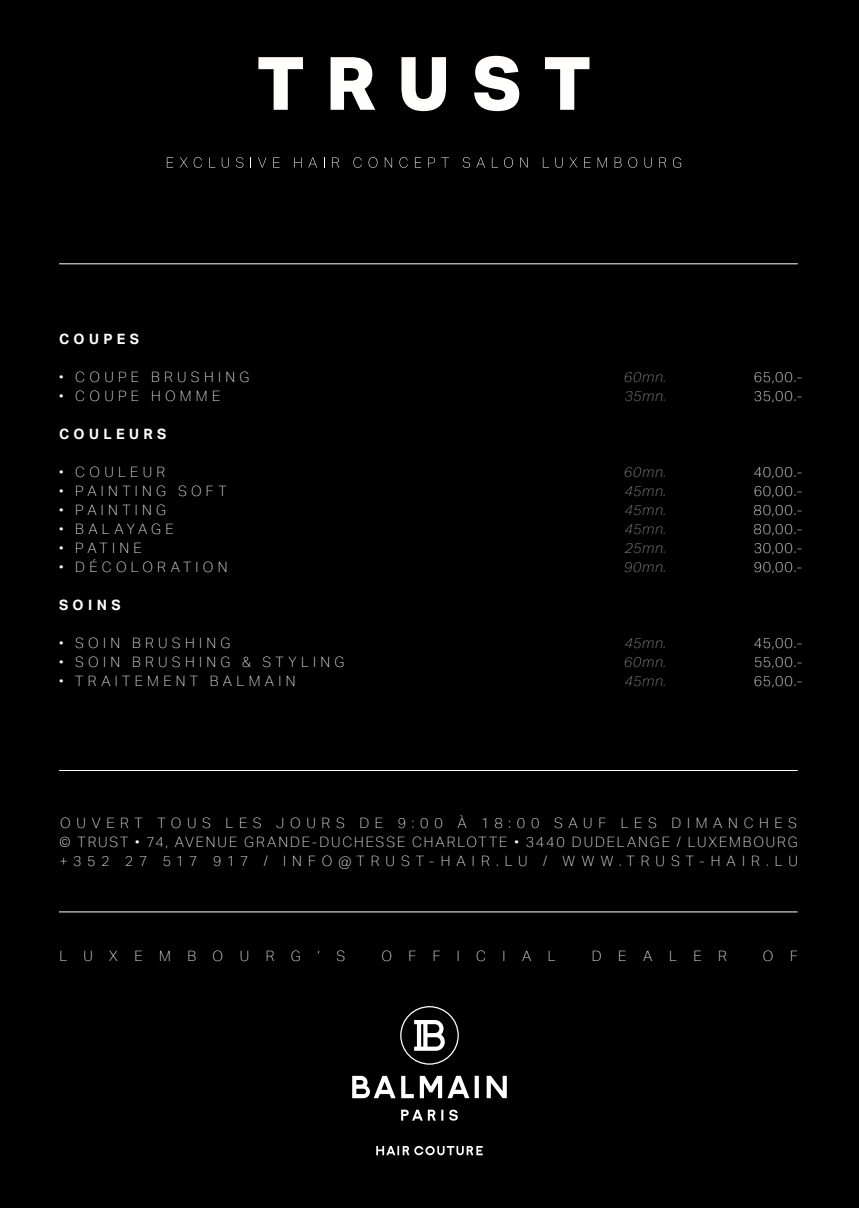
<style>
.page{position:relative;width:859px;height:1208px;background:#000}
.page>*{position:absolute;margin:0;border:0;box-sizing:border-box;transform-origin:0 0}
.t1{font:100 14.3px/19px "Aktiv Grotesk";letter-spacing:.305em;color:#fff;text-align:justify}
.t2{font:italic 100 14.3px/19px "Aktiv Grotesk";letter-spacing:.05em;color:#949396;text-align:justify}
.t3{font:100 14.3px "Aktiv Grotesk";letter-spacing:1.155em;color:#fff}
.t4{font:700 14.3px "Aktiv Grotesk";letter-spacing:.305em;color:#fff}
</style>
<div class="page">
<svg style="left:258px;top:57px;width:45px;height:53px"></svg>
<svg style="left:331px;top:57px;width:44px;height:53px"></svg>
<svg style="left:401px;top:57px;width:45px;height:54px"></svg>
<svg style="left:474px;top:56px;width:45px;height:55px"></svg>
<svg style="left:545px;top:57px;width:44px;height:53px"></svg>
<svg style="left:167px;top:157px;width:6px;height:11px"></svg>
<svg style="left:180px;top:157px;width:8px;height:11px"></svg>
<svg style="left:194px;top:157px;width:8px;height:11px"></svg>
<svg style="left:209px;top:157px;width:6px;height:11px"></svg>
<svg style="left:222px;top:157px;width:7px;height:11px"></svg>
<svg style="left:236px;top:157px;width:7px;height:11px"></svg>
<svg style="left:258px;top:157px;width:8px;height:11px"></svg>
<svg style="left:273px;top:157px;width:7px;height:11px"></svg>
<svg style="left:294px;top:157px;width:8px;height:11px"></svg>
<svg style="left:308px;top:157px;width:9px;height:11px"></svg>
<svg style="left:332px;top:157px;width:7px;height:11px"></svg>
<svg style="left:353px;top:157px;width:9px;height:11px"></svg>
<svg style="left:369px;top:157px;width:8px;height:11px"></svg>
<svg style="left:385px;top:157px;width:7px;height:11px"></svg>
<svg style="left:399px;top:157px;width:9px;height:11px"></svg>
<svg style="left:415px;top:157px;width:6px;height:11px"></svg>
<svg style="left:428px;top:157px;width:7px;height:11px"></svg>
<svg style="left:441px;top:157px;width:8px;height:11px"></svg>
<svg style="left:463px;top:157px;width:7px;height:11px"></svg>
<svg style="left:476px;top:157px;width:9px;height:11px"></svg>
<svg style="left:492px;top:157px;width:6px;height:11px"></svg>
<svg style="left:504px;top:157px;width:9px;height:11px"></svg>
<svg style="left:520px;top:157px;width:8px;height:11px"></svg>
<svg style="left:543px;top:157px;width:6px;height:11px"></svg>
<svg style="left:555px;top:157px;width:8px;height:11px"></svg>
<svg style="left:569px;top:157px;width:8px;height:11px"></svg>
<svg style="left:584px;top:157px;width:7px;height:11px"></svg>
<svg style="left:598px;top:157px;width:9px;height:11px"></svg>
<svg style="left:615px;top:157px;width:6px;height:11px"></svg>
<svg style="left:628px;top:157px;width:9px;height:11px"></svg>
<svg style="left:644px;top:157px;width:8px;height:11px"></svg>
<svg style="left:659px;top:157px;width:7px;height:11px"></svg>
<svg style="left:673px;top:157px;width:8px;height:11px"></svg>
<hr style="left:59px;top:263px;width:739px;height:1px;background:#fffefd">
<hr style="left:59px;top:770px;width:739px;height:1px;background:#fffefd">
<svg style="left:352px;top:1006px;width:155px;height:149px"></svg>
<hr style="left:59px;top:911px;width:739px;height:1px;background:#fffefd">
<p class="t4" style="left:59px;top:331px;width:81px">COUPES</p>
<p class="t1" style="left:59px;top:367px;width:192px">• COUPE BRUSHING</p>
<p class="t1" style="left:59px;top:386px;width:163px">• COUPE HOMME</p>
<p class="t4" style="left:59px;top:426px;width:109px">COULEURS</p>
<p class="t1" style="left:59px;top:462px;width:108px">• COULEUR</p>
<p class="t1" style="left:59px;top:481px;width:169px">• PAINTING SOFT</p>
<p class="t1" style="left:59px;top:500px;width:109px">• PAINTING</p>
<p class="t1" style="left:59px;top:519px;width:116px">• BALAYAGE</p>
<p class="t1" style="left:59px;top:538px;width:84px">• PATINE</p>
<p class="t1" style="left:59px;top:557px;width:170px">• DÉCOLORATION</p>
<p class="t4" style="left:59px;top:597px;width:63px">SOINS</p>
<p class="t1" style="left:59px;top:633px;width:173px">• SOIN BRUSHING</p>
<p class="t1" style="left:59px;top:652px;width:287px">• SOIN BRUSHING &amp; STYLING</p>
<p class="t1" style="left:59px;top:671px;width:238px">• TRAITEMENT BALMAIN</p>
<p class="t2" style="left:624px;top:367px;width:44px">60mn.<br>35mn.</p>
<p class="t2" style="left:624px;top:462px;width:44px">60mn.<br>45mn.<br>45mn.<br>45mn.<br>25mn.<br>90mn.</p>
<p class="t2" style="left:624px;top:633px;width:44px">45mn.<br>60mn.<br>45mn.</p>
<p class="t1" style="left:754px;top:367px;width:50px">65,00.-<br>35,00.-</p>
<p class="t1" style="left:754px;top:462px;width:50px">40,00.- 60,00.- 80,00.- 80,00.- 30,00.- 90,00.-</p>
<p class="t1" style="left:754px;top:633px;width:50px">45,00.- 55,00.- 65,00.-</p>
<p class="t1" style="left:59px;top:813px;width:740px">OUVERT TOUS LES JOURS DE 9:00 À 18:00 SAUF LES DIMANCHES © TRUST • 74, AVENUE GRANDE-DUCHESSE CHARLOTTE • 3440 DUDELANGE / LUXEMBOURG +352 27 517 917 / INFO@TRUST-HAIR.LU / WWW.TRUST-HAIR.LU</p>
<p class="t3" style="left:60px;top:948px;width:287px">LUXEMBOURG’S</p>
<p class="t3" style="left:381px;top:948px;width:176px">OFFICIAL</p>
<p class="t1" style="left:592px;top:946px;width:136px">DEALER</p>
<p class="t1" style="left:763px;top:946px;width:36px">O F</p>
</div>
